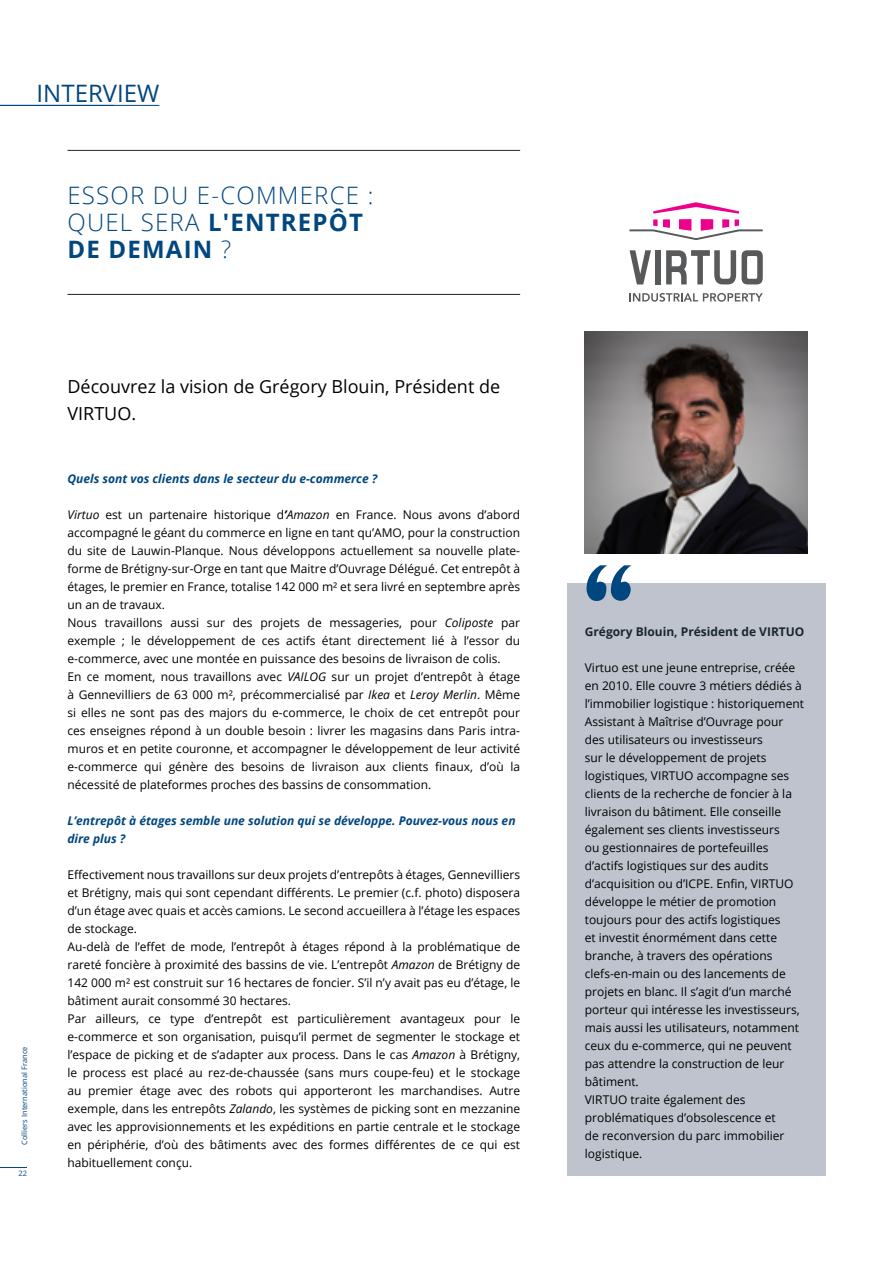
<style>
.page{position:relative;width:893px;height:1263px;background:#fff}
.page>*{position:absolute;margin:0;border:0;box-sizing:border-box;transform-origin:0 0}
.t1{font:300 24px/27px "Open Sans";letter-spacing:.05em;color:#00467f}
.t2{font:24px "Open Sans";color:#00467f}
.t3{font:18px/27px "Open Sans";color:#000}
.t4{font:12px/18px "Open Sans";color:#000}
.t5{font:italic 700 12px/18px "Open Sans";color:#00467f}
.t6{font:700 12px "Open Sans";color:#1b2630}
.t7{font:7.5px "Open Sans";color:#00467f}
.s1{font-weight:700}
.s2{font-style:italic}
.s3{font-weight:700;font-style:italic}
</style>
<div class="page">
<img style="left:585px;top:331px;width:222px;height:223px">
<svg style="left:629px;top:293px;width:134px;height:9px"></svg>
<svg style="left:630px;top:250px;width:21px;height:34px"></svg>
<div style="left:655px;top:250px;width:5px;height:34px;background:#58595b"></div>
<svg style="left:666px;top:250px;width:97px;height:34px"></svg>
<svg style="left:629px;top:202px;width:134px;height:38px"></svg>
<svg style="left:0;top:1167px;width:27px;height:1px"></svg>
<hr style="left:68px;top:150px;width:452px;height:1px;background:#1b2630">
<hr style="left:68px;top:294px;width:452px;height:1px;background:#1b2630">
<div style="left:567px;top:583px;width:258px;height:593px;background:#bec3ce"></div>
<svg style="left:587px;top:565px;width:44px;height:36px"></svg>
<hr style="left:0;top:105px;width:159px;height:1px;background:#00467f">
<h1 class="t2" style="left:37px;top:77px;width:124px">INTERVIEW</h1>
<h1 class="t1" style="left:68px;top:181px;width:307px">ESSOR DU E-COMMERCE :<br>QUEL SERA <span class="s1">L'ENTREPÔT<br>DE DEMAIN</span> ?</h1>
<p class="t7" style="left:19px;top:1145px;width:100px;rotate:-90deg">Colliers International France</p>
<p class="t7" style="left:18px;top:1168px;width:10px">22</p>
<h2 class="t3" style="left:68px;top:373px;width:434px">Découvrez la vision de Grégory Blouin, Président de<br>VIRTUO.</h2>
<p class="t5" style="left:68px;top:469px;width:311px">Quels sont vos clients dans le secteur du e-commerce ?</p>
<p class="t4" style="left:68px;top:505px;width:454px"><span class="s2">Virtuo</span> est un partenaire historique d<span class="s3">’</span><span class="s2">Amazon</span> en France. Nous avons d’abord accompagné le géant du commerce en ligne en tant qu’AMO, pour la construction du site de Lauwin-Planque. Nous développons actuellement sa nouvelle plate&shy;forme de Brétigny-sur-Orge en tant que Maitre d’Ouvrage Délégué. Cet entrepôt à étages, le premier en France, totalise 142 000 m² et sera livré en septembre après un an de travaux.<br>Nous travaillons aussi sur des projets de messageries, pour <span class="s2">Coliposte</span> par exemple ; le développement de ces actifs étant directement lié à l’essor du e-commerce, avec une montée en puissance des besoins de livraison de colis.<br>En ce moment, nous travaillons avec <span class="s2">VAILOG</span> sur un projet d’entrepôt à étage à Gennevilliers de 63 000 m², précommercialisé par <span class="s2">Ikea</span> et <span class="s2">Leroy Merlin</span>. Même si elles ne sont pas des majors du e-commerce, le choix de cet entrepôt pour ces enseignes répond à un double besoin : livrer les magasins dans Paris intra&shy;muros et en petite couronne, et accompagner le développement de leur activité e-commerce qui génère des besoins de livraison aux clients finaux, d’où la nécessité de plateformes proches des bassins de consommation.</p>
<p class="t5" style="left:68px;top:811px;width:450px">L’entrepôt à étages semble une solution qui se développe. Pouvez-vous nous en dire plus ?</p>
<p class="t4" style="left:68px;top:865px;width:454px">Effectivement nous travaillons sur deux projets d’entrepôts à étages, Gennevilliers et Brétigny, mais qui sont cependant différents. Le premier (c.f. photo) disposera d’un étage avec quais et accès camions. Le second accueillera à l’étage les espaces de stockage.<br>Au-delà de l’effet de mode, l’entrepôt à étages répond à la problématique de rareté foncière à proximité des bassins de vie. L’entrepôt <span class="s2">Amazon</span> de Brétigny de 142 000 m² est construit sur 16 hectares de foncier. S’il n’y avait pas eu d’étage, le bâtiment aurait consommé 30 hectares.<br>Par ailleurs, ce type d’entrepôt est particulièrement avantageux pour le e-commerce et son organisation, puisqu’il permet de segmenter le stockage et l’espace de picking et de s’adapter aux process. Dans le cas <span class="s2">Amazon</span> à Brétigny, le process est placé au rez-de-chaussée (sans murs coupe-feu) et le stockage au premier étage avec des robots qui apporteront les marchandises. Autre exemple, dans les entrepôts <span class="s2">Zalando</span>, les systèmes de picking sont en mezzanine avec les approvisionnements et les expéditions en partie centrale et le stockage en périphérie, d’où des bâtiments avec des formes différentes de ce qui est habituellement conçu.</p>
<p class="t6" style="left:585px;top:623px;width:221px">Grégory Blouin, Président de VIRTUO</p>
<p class="t4" style="left:585px;top:658px;width:221px">Virtuo est une jeune entreprise, créée en 2010. Elle couvre 3 métiers dédiés à l’immobilier logistique : historiquement Assistant à Maîtrise d’Ouvrage pour des utilisateurs ou investisseurs<br>sur le développement de projets logistiques, VIRTUO accompagne ses clients de la recherche de foncier à la livraison du bâtiment. Elle conseille également ses clients investisseurs<br>ou gestionnaires de portefeuilles d’actifs logistiques sur des audits d’acquisition ou d’ICPE. Enfin, VIRTUO développe le métier de promotion toujours pour des actifs logistiques<br>et investit énormément dans cette branche, à travers des opérations clefs-en-main ou des lancements de projets en blanc. Il s’agit d’un marché porteur qui intéresse les investisseurs, mais aussi les utilisateurs, notamment ceux du e-commerce, qui ne peuvent pas attendre la construction de leur bâtiment.<br>VIRTUO traite également des problématiques d’obsolescence et<br>de reconversion du parc immobilier logistique.</p>
</div>
